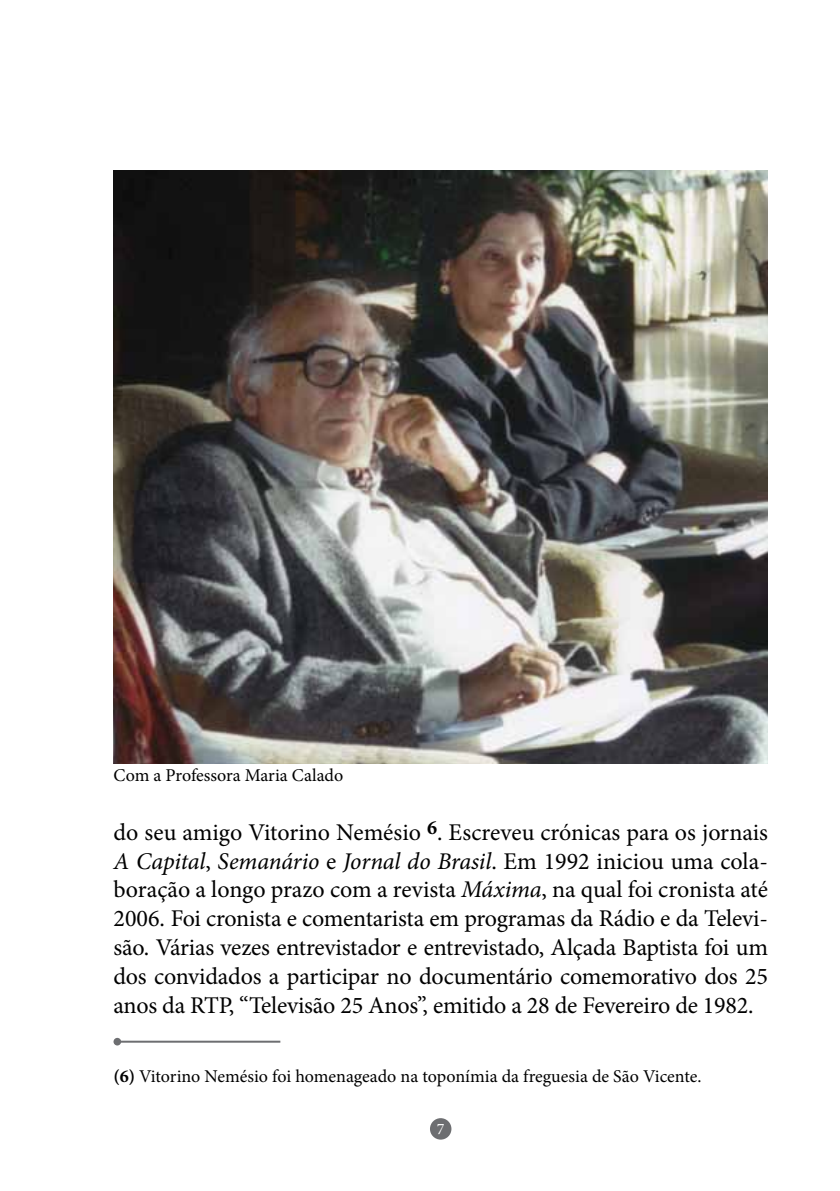
<style>
.page{position:relative;width:840px;height:1191px;background:#fff}
.page>*{position:absolute;margin:0;border:0;box-sizing:border-box;transform-origin:0 0}
.t1{font:24px/28.8px "Minion Pro";letter-spacing:-.01em;color:#000;text-align:justify}
.t2{font:18px "Minion Pro";color:#000}
.t3{font:16px "Minion Pro";color:#fff}
.s1{font-style:italic}
.s2{font-weight:700}
</style>
<div class="page">
<div style="left:429px;top:1118px;width:22px;height:21px;background:#6d6e71;border-radius:50%"></div>
<hr style="left:115px;top:1040px;width:165px;height:2px;background:#6d6e71">
<div style="left:113px;top:1037px;width:8px;height:8px;background:#6d6e71;border-radius:50%"></div>
<img style="left:113px;top:170px;width:654px;height:593px">
<p class="t2" style="left:113px;top:763px;width:231px">Com a Professora Maria Calado</p>
<p class="t1" style="left:113px;top:818px;width:655px">do seu amigo Vitorino Nemésio <sup>6</sup>. Escreveu crónicas para os jornais <span class="s1">A Capital</span>, <span class="s1">Semanário</span> e <span class="s1">Jornal do Brasil</span>. Em 1992 iniciou uma cola&shy;boração a longo prazo com a revista <span class="s1">Máxima</span>, na qual foi cronista até 2006. Foi cronista e comentarista em programas da Rádio e da Televi&shy;são. Várias vezes entrevistador e entrevistado, Alçada Baptista foi um dos convidados a participar no documentário comemorativo dos 25 anos da RTP, “Televisão 25 Anos”, emitido a 28 de Fevereiro de 1982.</p>
<p class="t2" style="left:113px;top:1063px;width:589px"><span class="s2">(6)</span> Vitorino Nemésio foi homenageado na toponímia da freguesia de São Vicente.</p>
<p class="t3" style="left:436px;top:1117px;width:9px">7</p>
</div>
